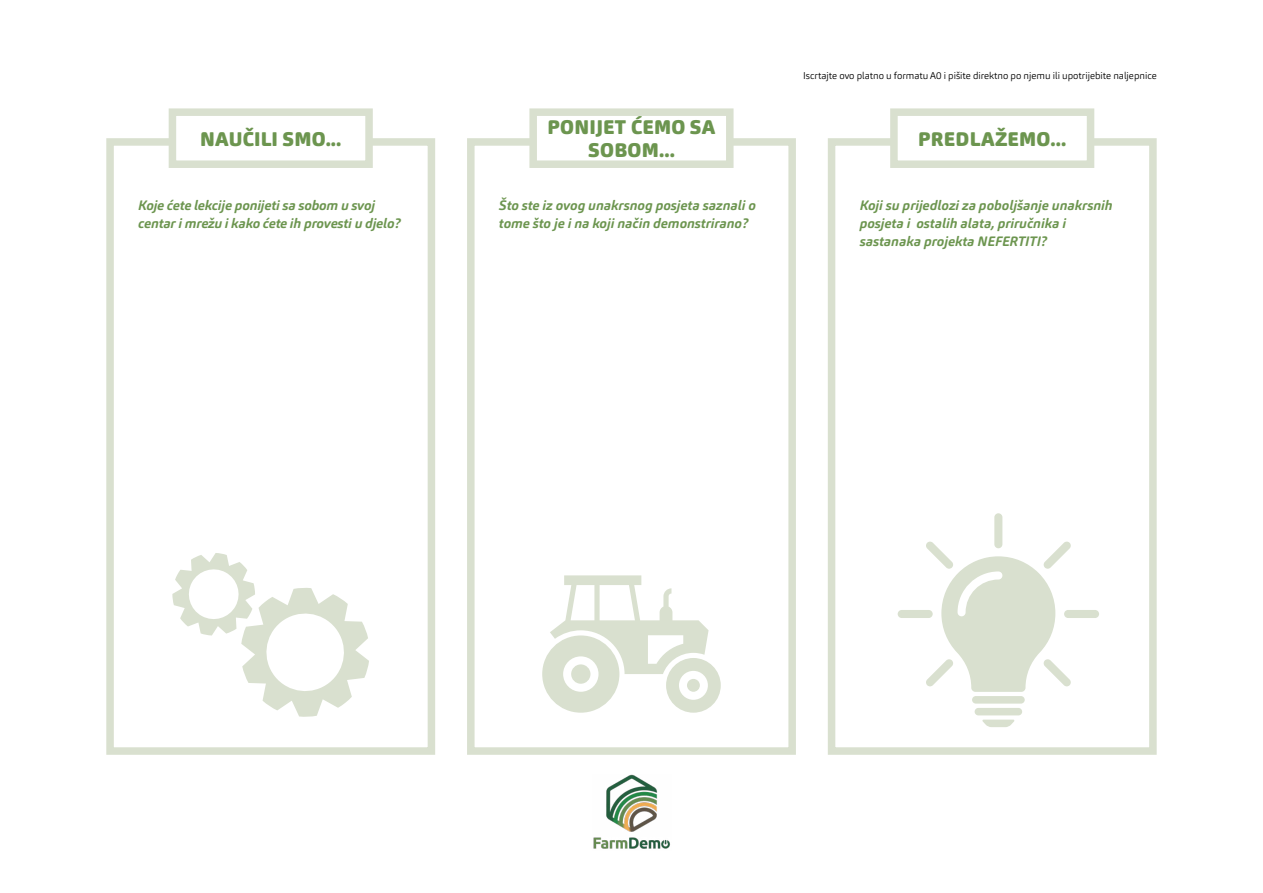
<style>
.page{position:relative;width:1263px;height:893px;background:#fff}
.page>*{position:absolute;margin:0;border:0;box-sizing:border-box;transform-origin:0 0}
.t1{font:900 19.5px/23.4px "Carnas";letter-spacing:.01em;color:#6c954f;text-align:center}
.t2{font:italic 700 13.5px/18px "Carnas";color:#6c954f}
.t3{font:300 9.75px "Carnas";color:#000}
</style>
<div class="page">
<div style="left:106px;top:138px;width:329px;height:617px;border:8px solid #d9e0cf"></div>
<div style="left:172px;top:112px;width:197px;height:52px;background:#fff"></div>
<div style="left:169px;top:108px;width:204px;height:60px;border:8px solid #d9e0cf"></div>
<div style="left:467px;top:138px;width:329px;height:617px;border:8px solid #d9e0cf"></div>
<div style="left:533px;top:112px;width:197px;height:52px;background:#fff"></div>
<div style="left:529px;top:108px;width:204px;height:60px;border:8px solid #d9e0cf"></div>
<div style="left:828px;top:138px;width:329px;height:617px;border:8px solid #d9e0cf"></div>
<div style="left:894px;top:112px;width:196px;height:52px;background:#fff"></div>
<div style="left:890px;top:108px;width:204px;height:60px;border:8px solid #d9e0cf"></div>
<div style="left:975px;top:708px;width:47px;height:7px;background:#d9e0cf;border-radius:4px"></div>
<div style="left:972px;top:696px;width:53px;height:8px;background:#d9e0cf;border-radius:4px"></div>
<svg style="left:982px;top:720px;width:33px;height:7px"></svg>
<div style="left:898px;top:610px;width:35px;height:8px;background:#d9e0cf;border-radius:4px"></div>
<div style="left:1064px;top:610px;width:35px;height:8px;background:#d9e0cf;border-radius:4px"></div>
<div style="left:994px;top:513px;width:8px;height:35px;background:#d9e0cf;border-radius:4px"></div>
<svg style="left:926px;top:541px;width:145px;height:151px"></svg>
<svg style="left:172px;top:553px;width:197px;height:164px"></svg>
<svg style="left:542px;top:575px;width:179px;height:138px"></svg>
<img style="left:593px;top:774px;width:77px;height:75px">
<p class="t3" style="left:803px;top:69px;width:355px">Iscrtajte ovo platno u formatu A0 i pišite direktno po njemu ili upotrijebite naljepnice</p>
<h1 class="t1" style="left:200px;top:127px;width:143px">NAUČILI SMO...</h1>
<h1 class="t1" style="left:547px;top:115px;width:169px">PONIJET ĆEMO SA<br>SOBOM...</h1>
<h1 class="t1" style="left:918px;top:127px;width:150px">PREDLAŽEMO...</h1>
<p class="t2" style="left:499px;top:197px;width:259px">Što ste iz ovog unakrsnog posjeta saznali o tome što je i na koji način demonstrirano?</p>
<p class="t2" style="left:138px;top:197px;width:264px">Koje ćete lekcije ponijeti sa sobom u svoj centar i mrežu i kako ćete ih provesti u djelo?</p>
<p class="t2" style="left:860px;top:197px;width:254px">Koji su prijedlozi za poboljšanje unakrsnih posjeta i ostalih alata, priručnika i sastanaka projekta NEFERTITI?</p>
</div>
